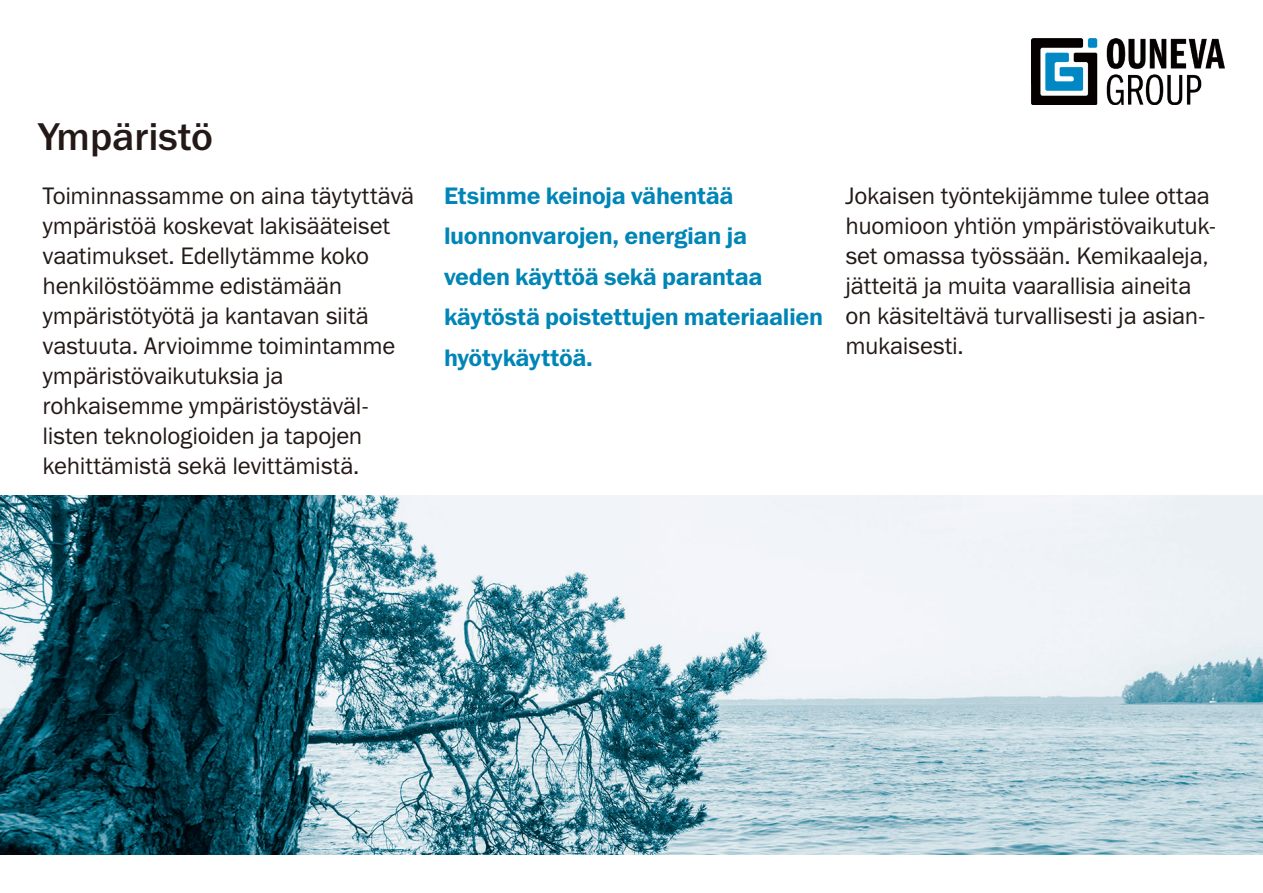
<style>
.page{position:relative;width:1263px;height:893px;background:#fff}
.page>*{position:absolute;margin:0;border:0;box-sizing:border-box;transform-origin:0 0}
.otsikko{font:39px "Franklin Gothic Medium ITC";color:#231916}
.teksti{font:24px/30px "Franklin Gothic Book ITC";letter-spacing:-.01em;color:#231916}
.nosto{font:24px/40.5px "Franklin Gothic Demi ITC";letter-spacing:-.015em;color:#0085b7}
</style>
<div class="page">
<img style="left:1032px;top:38px;width:193px;height:66px">
<img style="left:0;top:496px;width:1263px;height:359px">
<p class="otsikko" style="left:38px;top:113px;width:176px">Ympäristö</p>
<p class="teksti" style="left:43px;top:180px;width:373px">Toiminnassamme on aina täytyttävä ympäristöä koskevat lakisääteiset vaatimukset. Edellytämme koko henkilöstöämme edistämään ympäristötyötä ja kantavan siitä vastuuta. Arvioimme toimintamme ympäristövaikutuksia ja rohkaisemme ympäristöystäväl&shy;listen teknologioiden ja tapojen kehittämistä sekä levittämistä.</p>
<p class="teksti" style="left:845px;top:180px;width:372px">Jokaisen työntekijämme tulee ottaa huomioon yhtiön ympäristövaikutuk&shy;set omassa työssään. Kemikaaleja, jätteitä ja muita vaarallisia aineita on käsiteltävä turvallisesti ja asian&shy;mukaisesti.</p>
<p class="nosto" style="left:444px;top:176px;width:291px">Etsimme keinoja vähentää</p>
<p class="nosto" style="left:444px;top:216px;width:381px">luonnonvarojen, energian ja<br>veden käyttöä sekä parantaa käytöstä poistettujen materiaalien hyötykäyttöä.</p>
</div>
